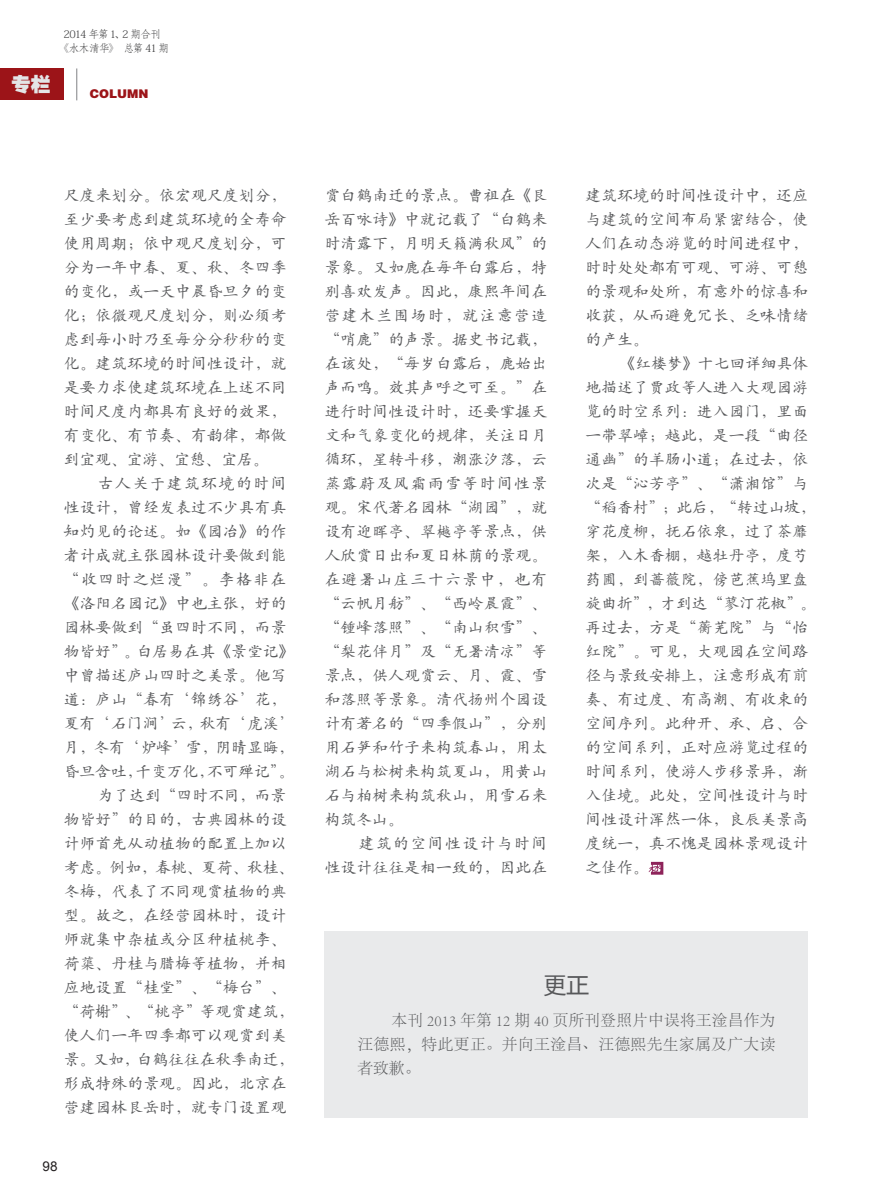
<style>
.page{position:relative;width:872px;height:1191px;background:#fff}
.page>*{position:absolute;margin:0;border:0;box-sizing:border-box;transform-origin:0 0}
.正文字体{font:22.5px "Microsoft Ya Hei";color:#57585a}
.t1{font:19.5px "FZCCHJW GB1 0";color:#e4e5e7}
.正文字体-2{font:15.75px/24px "H Yc 1 gj";letter-spacing:.01em;color:#57585a;text-align:justify}
.正文字体-3{font:300 15.75px/24px "Adobe Song Std";letter-spacing:.01em;color:#57585a;text-align:justify}
.t2{font:13.5px "Arial";color:#231f20}
.t3{font:12px "FZCCHJW GB1 0";color:#9c1418}
.t4{font:10.5px/13.5px "Adobe Fangsong Std";letter-spacing:-.06em;color:#3e3e3f;text-align:center}
</style>
<div class="page">
<div style="left:0;top:68px;width:64px;height:32px;background:#9c1418"></div>
<hr style="left:76px;top:68px;width:1px;height:32px;background:#808285">
<svg style="left:648px;top:866px;width:11px;height:6px"></svg>
<div style="left:649px;top:862px;width:14px;height:12px;border:3px solid #8e235a"></div>
<div style="left:325px;top:931px;width:483px;height:187px;background:#e9eaeb"></div>
<p class="t1" style="left:11px;top:74px;width:41px">专栏</p>
<p class="t4" style="left:58px;top:28px;width:112px">2014 年第 1、2 期合刊《水木清华》 总第 41 期</p>
<p class="t3" style="left:90px;top:87px;width:60px">COLUMN</p>
<p class="正文字体-2" style="left:64px;top:183px;width:224px">尺度来划分。依宏观尺度划分，至少要考虑到建筑环境的全寿命使用周期；依中观尺度划分，可分为一年中春、夏、秋、冬四季的变化，或一天中晨昏旦夕的变化；依微观尺度划分，则必须考虑到每小时乃至每分分秒秒的变化。建筑环境的时间性设计，就是要力求使建筑环境在上述不同时间尺度内都具有良好的效果，有变化、有节奏、有韵律，都做到宜观、宜游、宜憩、宜居。</p>
<p class="正文字体-2" style="left:64px;top:471px;width:232px;text-align:left;text-indent:34px">古人关于建筑环境的时间性设计，曾经发表过不少具有真知灼见的论述。如《园冶》的作者计成就主张园林设计要做到能“收四时之烂漫”。李格非在《洛阳名园记》中也主张，好的园林要做到“虽四时不同，而景物皆好”。白居易在其《景堂记》中曾描述庐山四时之美景。他写道：庐山“春有‘锦绣谷’花，夏有‘石门涧’云，秋有‘虎溪’月，冬有‘炉峰’雪，阴晴显晦，昏旦含吐，千变万化，不可殚记”。</p>
<p class="正文字体-2" style="left:64px;top:783px;width:232px;text-align:left;text-indent:34px">为了达到“四时不同，而景物皆好”的目的，古典园林的设计师首先从动植物的配置上加以考虑。例如，春桃、夏荷、秋桂、冬梅，代表了不同观赏植物的典型。故之，在经营园林时，设计师就集中杂植或分区种植桃李、荷蕖、丹桂与腊梅等植物，并相应地设置“桂堂”、“梅台”、“荷榭”、“桃亭”等观赏建筑，使人们一年四季都可以观赏到美景。又如，白鹤往往在秋季南迁，形成特殊的景观。因此，北京在营建园林艮岳时，就专门设置观</p>
<p class="t2" style="left:43px;top:1157px;width:17px">98</p>
<p class="正文字体-2" style="left:325px;top:183px;width:224px">赏白鹤南迁的景点。曹祖在《艮岳百咏诗》中就记载了“白鹤来时清露下，月明天籁满秋风”的景象。又如鹿在每年白露后，特别喜欢发声。因此，康熙年间在营建木兰围场时，就注意营造“哨鹿”的声景。据史书记载，在该处，“每岁白露后，鹿始出声而鸣。效其声呼之可至。”在进行时间性设计时，还要掌握天文和气象变化的规律，关注日月循环，星转斗移，潮涨汐落，云蒸露蔚及风霜雨雪等时间性景观。宋代著名园林“湖园”，就设有迎晖亭、翠樾亭等景点，供人欣赏日出和夏日林荫的景观。在避暑山庄三十六景中，也有“云帆月舫”、“西岭晨霞”、“锺峰落照”、“南山积雪”、“梨花伴月”及“无暑清凉”等景点，供人观赏云、月、霞、雪和落照等景象。清代扬州个园设计有著名的“四季假山”，分别用石笋和竹子来构筑春山，用太湖石与松树来构筑夏山，用黄山石与柏树来构筑秋山，用雪石来构筑冬山。</p>
<p class="正文字体-2" style="left:325px;top:831px;width:224px;text-align:right">建筑的空间性设计与时间<br>性设计往往是相一致的，因此在</p>
<p class="正文字体-2" style="left:585px;top:183px;width:224px">建筑环境的时间性设计中，还应与建筑的空间布局紧密结合，使人们在动态游览的时间进程中，时时处处都有可观、可游、可憩的景观和处所，有意外的惊喜和收获，从而避免冗长、乏味情绪的产生。</p>
<p class="正文字体-2" style="left:585px;top:351px;width:232px;text-align:left;text-indent:34px">《红楼梦》十七回详细具体地描述了贾政等人进入大观园游览的时空系列：进入园门，里面一带翠嶂；越此，是一段“曲径通幽”的羊肠小道；在过去，依次是“沁芳亭”、“潇湘馆”与“稻香村”；此后，“转过山坡，穿花度柳，抚石依泉，过了茶蘼架，入木香棚，越牡丹亭，度芍药圃，到蔷薇院，傍芭蕉坞里盘旋曲折”，才到达“蓼汀花椒”。再过去，方是“蘅芜院”与“怡红院”。可见，大观园在空间路径与景致安排上，注意形成有前奏、有过度、有高潮、有收束的空间序列。此种开、承、启、合的空间系列，正对应游览过程的时间系列，使游人步移景异，渐入佳境。此处，空间性设计与时间性设计浑然一体，良辰美景高度统一，真不愧是园林景观设计之佳作。</p>
<p class="正文字体" style="left:544px;top:970px;width:46px">更正</p>
<p class="正文字体-3" style="left:357px;top:1008px;width:419px;text-indent:34px">本刊 2013 年第 12 期 40 页所刊登照片中误将王淦昌作为汪德熙，特此更正。并向王淦昌、汪德熙先生家属及广大读者致歉。</p>
</div>
